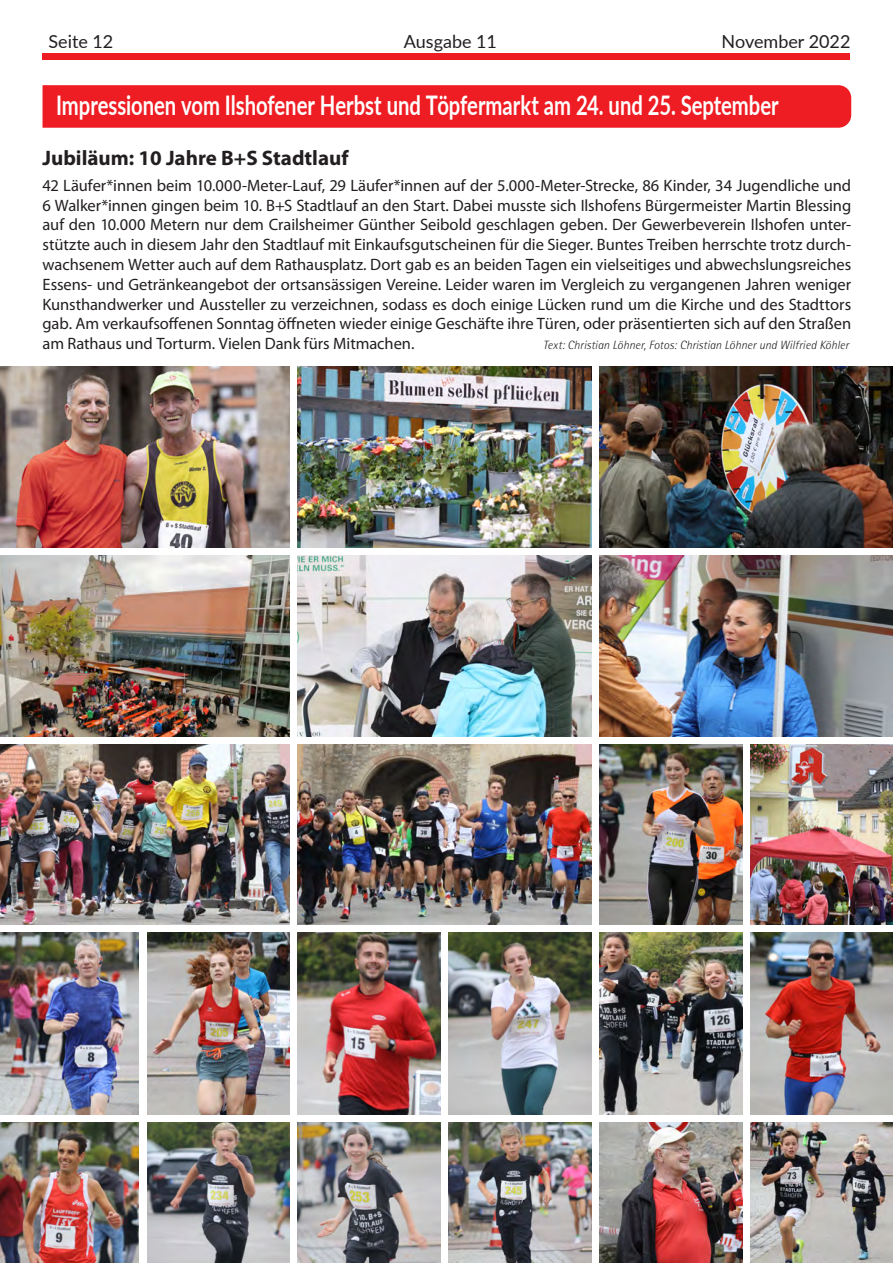
<style>
.page{position:relative;width:893px;height:1263px;background:#fff}
.page>*{position:absolute;margin:0;border:0;box-sizing:border-box;transform-origin:0 0}
.t1{font:700 27px "Lato";color:#fff;scale:.75 1}
.t2{font:700 21px "Myriad Pro";color:#231f20}
.t3{font:18px "Lato";color:#231f20}
.t4{font:16.5px/19.8px "Myriad Pro";letter-spacing:-.005em;color:#231f20;text-align:justify}
.t5{font:italic 300 12px "Rotis Semi Sans";letter-spacing:.005em;color:#231f20}
</style>
<div class="page">
<div style="left:43px;top:54px;width:807px;height:6px;background:#ee1d23"></div>
<div style="left:43px;top:85px;width:808px;height:43px;background:#ee1d23"></div>
<img style="left:750px;top:744px;width:143px;height:181px">
<img style="left:298px;top:744px;width:293px;height:181px">
<img style="left:0;top:744px;width:290px;height:181px">
<img style="left:600px;top:555px;width:293px;height:181px">
<img style="left:298px;top:555px;width:293px;height:181px">
<img style="left:0;top:555px;width:290px;height:181px">
<img style="left:0;top:367px;width:290px;height:180px">
<img style="left:750px;top:1122px;width:143px;height:141px">
<img style="left:600px;top:1122px;width:142px;height:141px">
<img style="left:449px;top:1122px;width:142px;height:141px">
<img style="left:298px;top:1122px;width:142px;height:141px">
<img style="left:147px;top:1122px;width:143px;height:141px">
<img style="left:0;top:1122px;width:139px;height:141px">
<img style="left:600px;top:367px;width:293px;height:180px">
<img style="left:298px;top:367px;width:293px;height:180px">
<img style="left:750px;top:932px;width:143px;height:182px">
<img style="left:600px;top:932px;width:142px;height:182px">
<img style="left:449px;top:932px;width:142px;height:182px">
<img style="left:298px;top:932px;width:142px;height:182px">
<img style="left:147px;top:932px;width:143px;height:182px">
<img style="left:0;top:932px;width:139px;height:182px">
<img style="left:600px;top:744px;width:142px;height:181px">
<p class="t3" style="left:48px;top:29px;width:66px">Seite 12</p>
<p class="t3" style="left:404px;top:29px;width:95px">Ausgabe 11</p>
<p class="t3" style="left:722px;top:29px;width:130px">November 2022</p>
<h1 class="t1" style="left:56px;top:85px;width:965px">Impressionen vom Ilshofener Herbst und Töpfermarkt am 24. und 25. September</h1>
<p class="t2" style="left:43px;top:144px;width:307px">Jubiläum: 10 Jahre B+S Stadtlauf</p>
<p class="t4" style="left:43px;top:175px;width:810px">42 Läufer*innen beim 10.000-Meter-Lauf, 29 Läufer*innen auf der 5.000-Meter-Strecke, 86 Kinder, 34 Jugendliche und 6 Walker*innen gingen beim 10. B+S Stadtlauf an den Start. Dabei musste sich Ilshofens Bürgermeister Martin Blessing auf den 10.000 Metern nur dem Crailsheimer Günther Seibold geschlagen geben. Der Gewerbeverein Ilshofen unter&shy;stützte auch in diesem Jahr den Stadtlauf mit Einkaufsgutscheinen für die Sieger. Buntes Treiben herrschte trotz durch&shy;wachsenem Wetter auch auf dem Rathausplatz. Dort gab es an beiden Tagen ein vielseitiges und abwechslungsreiches Essens- und Getränkeangebot der ortsansässigen Vereine. Leider waren im Vergleich zu vergangenen Jahren weniger Kunsthandwerker und Aussteller zu verzeichnen, sodass es doch einige Lücken rund um die Kirche und des Stadttors gab. Am verkaufsoffenen Sonntag öffneten wieder einige Geschäfte ihre Türen, oder präsentierten sich auf den Straßen am Rathaus und Torturm. Vielen Dank fürs Mitmachen.</p>
<p class="t5" style="left:543px;top:338px;width:307px">Text: Christian Löhner, Fotos: Christian Löhner und Wilfried Köhler</p>
</div>
